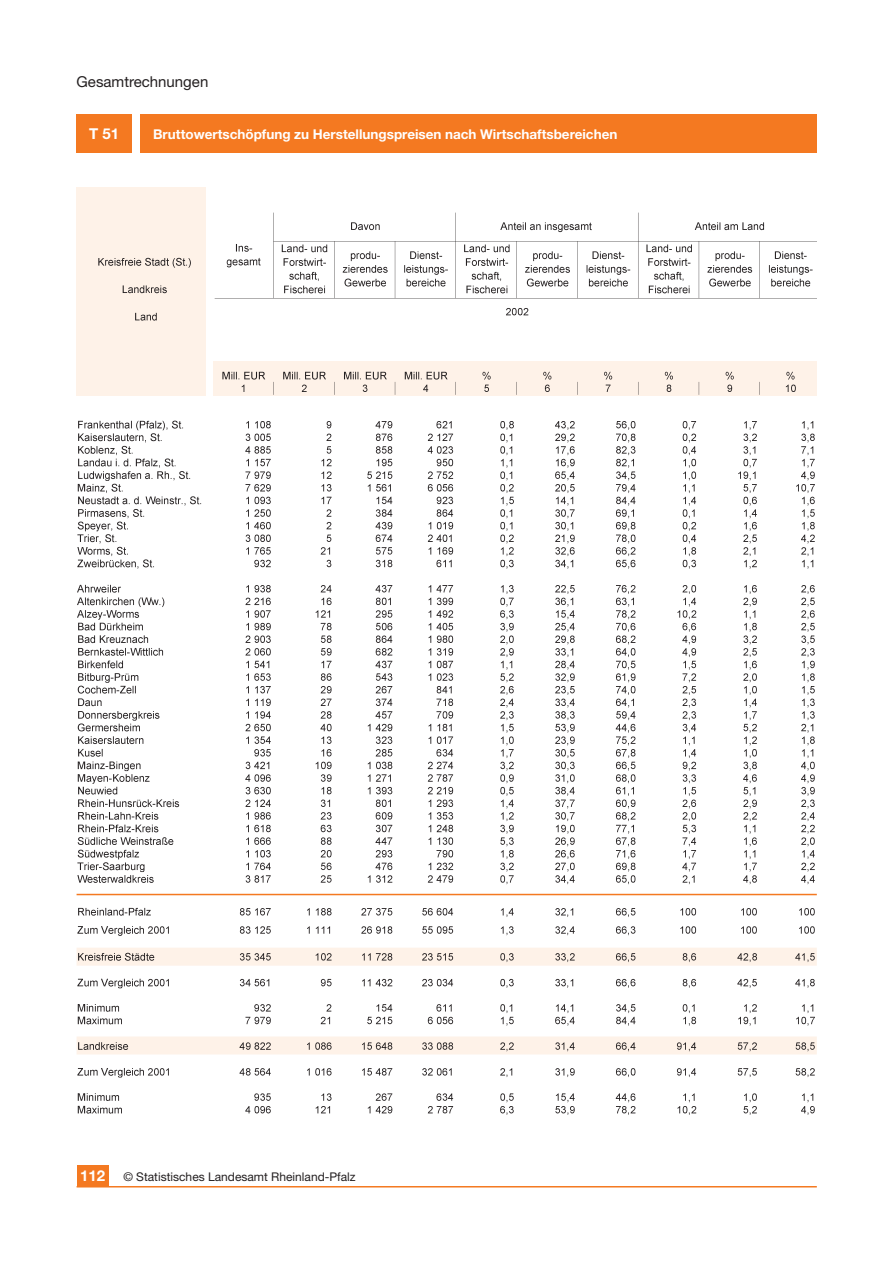
<style>
.page{position:relative;width:893px;height:1262px;background:#fff}
.page>*{position:absolute;margin:0;border:0;box-sizing:border-box;transform-origin:0 0}
.t1{font:15px "Helvetica Neue LT";color:#231f20}
.t2{font:700 15px "Helvetica Neue LT";color:#fff}
.t3{font:700 13.5px "Helvetica Neue LT";color:#fff}
.t4{font:12px "Helvetica Neue LT";color:#231f20}
.s1{font-weight:700;font-size:15px;color:#fff}
</style>
<div class="page">
<hr style="left:77px;top:1186px;width:739px;height:1px;background:#f47921">
<div style="left:77px;top:1165px;width:31px;height:21px;background:#f47921"></div>
<div style="left:140px;top:115px;width:676px;height:38px;background:#f47921"></div>
<div style="left:77px;top:115px;width:55px;height:38px;background:#f47921"></div>
<img style="left:76px;top:187px;width:740px;height:928px">
<hr style="left:77px;top:893px;width:739px;height:2px;background:#f47921">
<p class="t1" style="left:77px;top:76px;width:133px">Gesamtrechnungen</p>
<p class="t2" style="left:89px;top:129px;width:31px">T 51</p>
<p class="t3" style="left:153px;top:129px;width:466px">Bruttowertschöpfung zu Herstellungspreisen nach Wirtschaftsbereichen</p>
<p class="t4" style="left:80px;top:1172px;width:277px"><span class="s1">112</span> © Statistisches Landesamt Rheinland-Pfalz</p>
</div>
